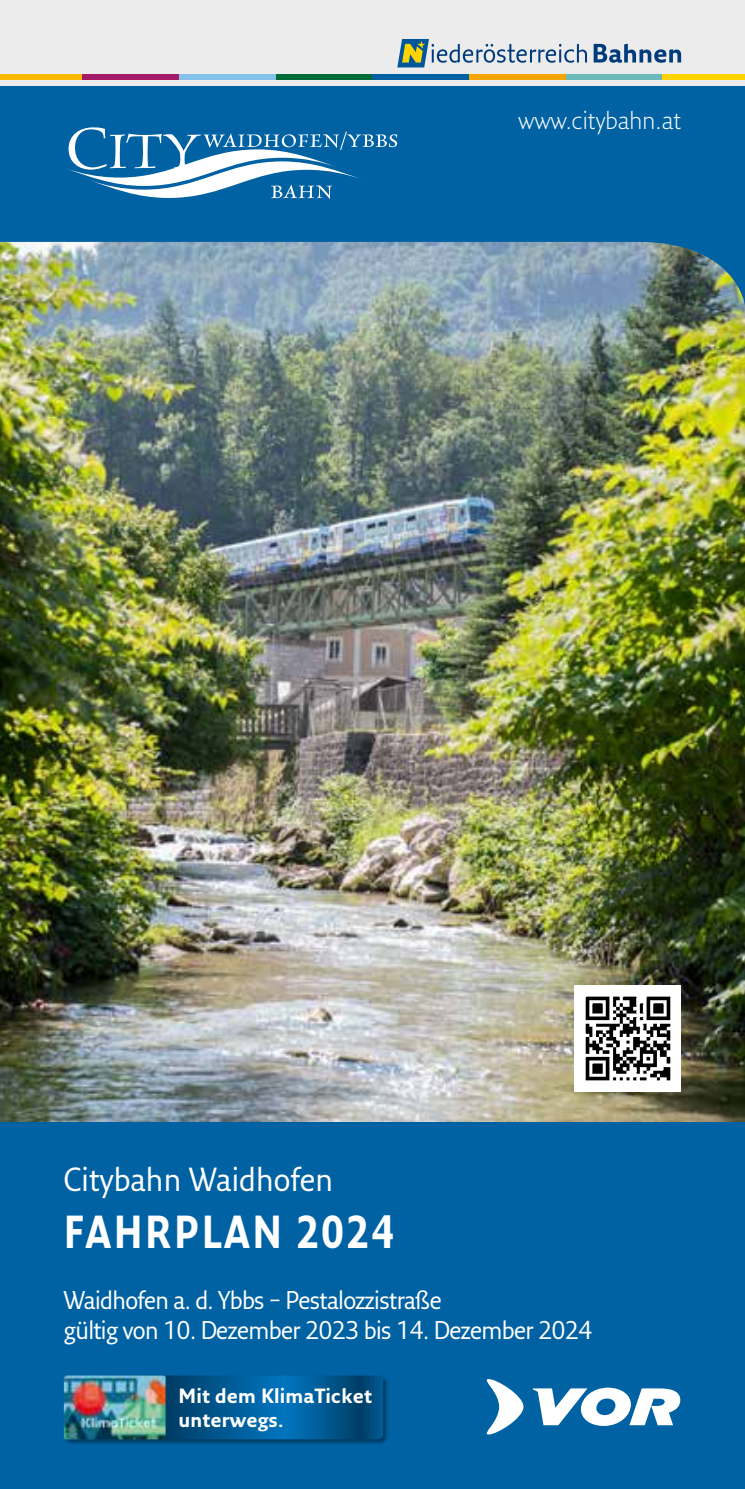
<style>
.page{position:relative;width:745px;height:1489px;background:#fff}
.page>*{position:absolute;margin:0;border:0;box-sizing:border-box;transform-origin:0 0}
.t1{font:700 45px "Fresco Sans Pro";letter-spacing:.07em;color:#fff;scale:.83 1}
.t2{font:32.5px "Fresco Sans Pro";color:#fff;scale:.95 1}
.t3{font:25px/30px "Fresco Sans Pro";letter-spacing:-.03em;color:#fff;scale:.95 1}
.t4{font:300 24.5px "Fresco Sans Pro";color:#fff}
.t5{font:700 20px/24px "Fresco Sans Pro";letter-spacing:.01em;color:#fff;scale:.95 1}
</style>
<div class="page">
<img style="left:0;top:349px;width:744px;height:773px">
<img style="left:0;top:85px;width:744px;height:264px">
<div style="left:0;top:1122px;width:744px;height:366px;background:#0062a3"></div>
<svg style="left:64px;top:127px;width:333px;height:72px"></svg>
<div style="left:0;top:0;width:744px;height:85px;background:#ececed"></div>
<div style="left:0;top:74px;width:82px;height:6px;background:#fbba00"></div>
<div style="left:82px;top:74px;width:97px;height:6px;background:#a61b67"></div>
<div style="left:179px;top:74px;width:97px;height:6px;background:#85c2eb"></div>
<div style="left:276px;top:74px;width:96px;height:6px;background:#006b37"></div>
<div style="left:469px;top:74px;width:96px;height:6px;background:#f7a600"></div>
<div style="left:565px;top:74px;width:97px;height:6px;background:#6eb9ba"></div>
<div style="left:662px;top:74px;width:82px;height:6px;background:#ffd400"></div>
<div style="left:372px;top:74px;width:97px;height:6px;background:#0062a3"></div>
<svg style="left:593px;top:44px;width:87px;height:19px"></svg>
<svg style="left:397px;top:39px;width:189px;height:28px"></svg>
<svg style="left:532px;top:1387px;width:147px;height:38px"></svg>
<svg style="left:486px;top:1379px;width:37px;height:55px"></svg>
<div style="left:63px;top:1374px;width:326px;height:70px;background:#000;opacity:.4"></div>
<svg style="left:165px;top:1375px;width:218px;height:64px"></svg>
<img style="left:64px;top:1375px;width:101px;height:64px">
<div style="left:574px;top:985px;width:106px;height:106px;background:#fff"></div>
<img style="left:585px;top:996px;width:86px;height:85px">
<p class="t4" style="left:518px;top:105px;width:164px">www.citybahn.at</p>
<h2 class="t2" style="left:64px;top:1158px;width:285px">Citybahn Waidhofen</h2>
<h1 class="t1" style="left:64px;top:1203px;width:398px">FAHRPLAN 2024</h1>
<p class="t3" style="left:64px;top:1284px;width:557px">Waidhofen a. d. Ybbs – Pestalozzistraße<br>gültig von 10. Dezember 2023 bis 14. Dezember 2024</p>
<p class="t5" style="left:178px;top:1382px;width:205px">Mit dem KlimaTicket unterwegs.</p>
</div>
